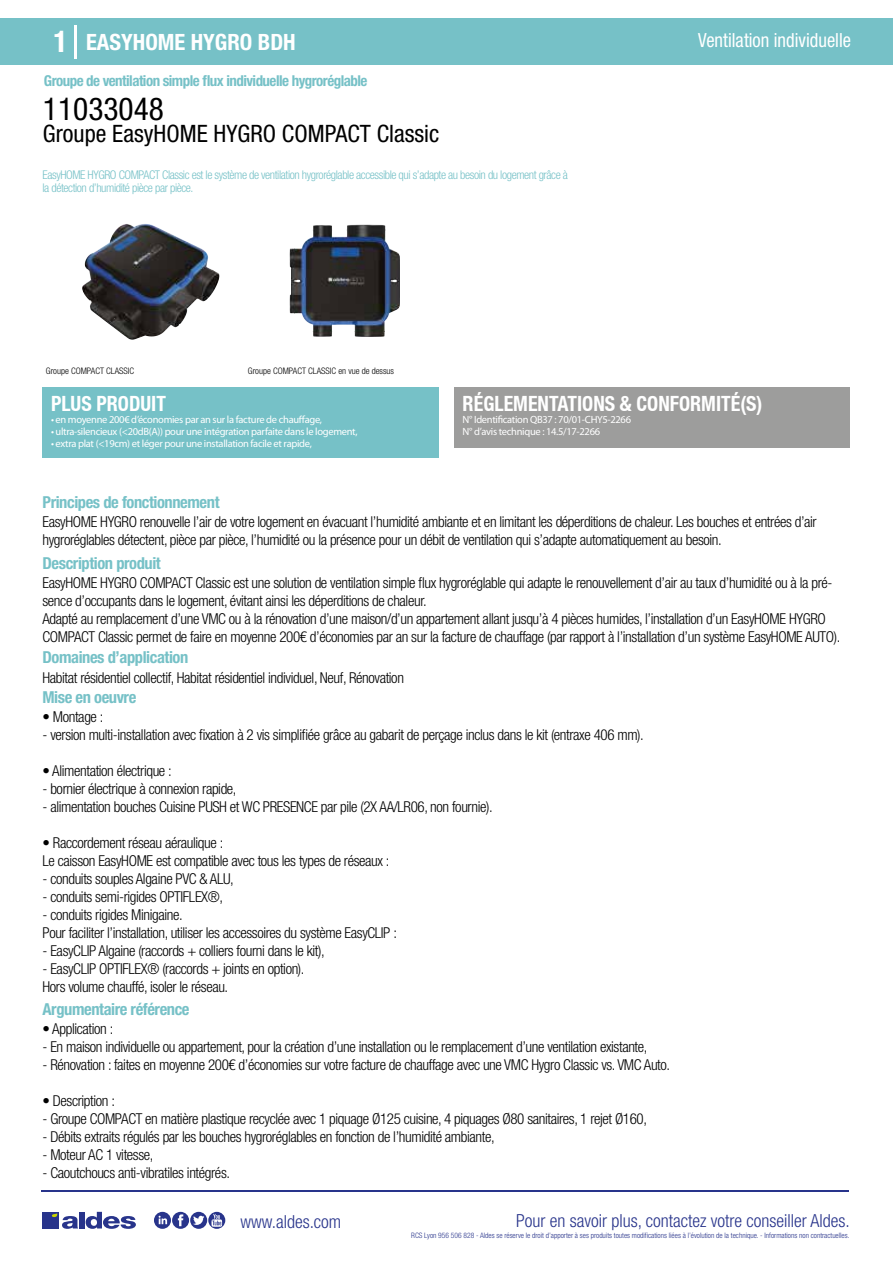
<style>
.page{position:relative;width:893px;height:1263px;background:#fff}
.page>*{position:absolute;margin:0;border:0;box-sizing:border-box;transform-origin:0 0}
.t1{font:condensed 31.5px "Helvetica Neue LT Std";color:#000}
.t2{font:condensed 24px "Helvetica Neue LT Std";color:#000}
.t3{font:700 condensed 22.5px "Helvetica Neue LT Std";color:#fff}
.t4{font:700 condensed 21px "Helvetica Neue";color:#fff;scale:.95 1}
.t5{font:condensed 19.5px "Helvetica Neue LT Std";color:#fff;scale:.95 1}
.t6{font:300 condensed 18px "Helvetica Neue";color:#28348b}
.t7{font:700 condensed 16.5px "Helvetica Neue LT Std";letter-spacing:-.025em;color:#76c1c7}
.t8{font:300 condensed 15px/18px "Helvetica Neue LT Std";letter-spacing:-.025em;color:#000}
.t9{font:700 condensed 15px "Helvetica Neue LT Std";letter-spacing:-.035em;color:#76c1c7}
.t10{font:300 condensed 12px/13.5px "Helvetica Neue LT Std";letter-spacing:-.035em;color:#76c1c7}
.t11{font:10.5px/12px "Myriad Pro";letter-spacing:-.03em;color:#fff}
.t12{font:300 condensed 9px "Helvetica Neue";color:#000}
.t13{font:300 condensed 7.5px "Helvetica Neue";color:#28348b}
.s1{font-size:30px}
</style>
<div class="page">
<div style="left:0;top:18px;width:893px;height:46px;background:#76c1c7"></div>
<div style="left:454px;top:387px;width:396px;height:61px;background:#9d9d9c"></div>
<div style="left:43px;top:387px;width:396px;height:70px;background:#76c1c7"></div>
<hr style="left:74px;top:25px;width:2px;height:33px;background:#fff">
<svg style="left:82px;top:224px;width:318px;height:116px"></svg>
<img style="left:120px;top:224px;width:25px;height:3px">
<img style="left:308px;top:224px;width:55px;height:15px">
<hr style="left:41px;top:1190px;width:808px;height:1px;background:#28348b">
<svg style="left:154px;top:1212px;width:71px;height:17px"></svg>
<div style="left:42px;top:1212px;width:17px;height:16px;background:#28348b"></div>
<div style="left:79px;top:1212px;width:5px;height:16px;background:#28348b"></div>
<svg style="left:86px;top:1212px;width:50px;height:17px"></svg>
<svg style="left:52px;top:1213px;width:26px;height:16px"></svg>
<h3 class="t3" style="left:54px;top:28px;width:244px"><span class="s1">1</span> EASYHOME HYGRO BDH</h3>
<h3 class="t5" style="left:698px;top:29px;width:162px">Ventilation individuelle</h3>
<p class="t9" style="left:44px;top:71px;width:325px">Groupe de ventilation simple flux individuelle hygroréglable</p>
<h1 class="t1" style="left:43px;top:91px;width:122px">11033048</h1>
<h2 class="t2" style="left:43px;top:120px;width:398px">Groupe EasyHOME HYGRO COMPACT Classic</h2>
<p class="t10" style="left:43px;top:167px;width:527px">EasyHOME HYGRO COMPACT Classic est le système de ventilation hygroréglable accessible qui s’adapte au besoin du logement grâce à la détection d’humidité pièce par pièce.</p>
<p class="t12" style="left:46px;top:365px;width:90px">Groupe COMPACT CLASSIC</p>
<p class="t12" style="left:248px;top:365px;width:148px">Groupe COMPACT CLASSIC en vue de dessus</p>
<h3 class="t4" style="left:51px;top:391px;width:122px">PLUS PRODUIT</h3>
<p class="t11" style="left:51px;top:413px;width:272px">• en moyenne 200€ d’économies par an sur la facture de chauffage,</p>
<p class="t11" style="left:51px;top:425px;width:308px">• ultra-silencieux (&lt;20dB(A)) pour une intégration parfaite dans le logement,</p>
<p class="t11" style="left:51px;top:437px;width:262px">• extra plat (&lt;19cm) et léger pour une installation facile et rapide,</p>
<p class="t7" style="left:43px;top:492px;width:179px">Principes de fonctionnement</p>
<h3 class="t4" style="left:463px;top:391px;width:317px">RÉGLEMENTATIONS &amp; CONFORMITÉ(S)</h3>
<p class="t11" style="left:463px;top:413px;width:170px">N° Identification QB37 : 70/01-CHY5-2266<br>N° d’avis technique : 14.5/17-2266</p>
<p class="t8" style="left:43px;top:513px;width:776px">EasyHOME HYGRO renouvelle l’air de votre logement en évacuant l’humidité ambiante et en limitant les déperditions de chaleur. Les bouches et entrées d’air hygroréglables détectent, pièce par pièce, l’humidité ou la présence pour un débit de ventilation qui s’adapte automatiquement au besoin.</p>
<p class="t8" style="left:43px;top:573px;width:799px">EasyHOME HYGRO COMPACT Classic est une solution de ventilation simple flux hygroréglable qui adapte le renouvellement d’air au taux d’humidité ou à la pré&shy;sence d’occupants dans le logement, évitant ainsi les déperditions de chaleur.<br>Adapté au remplacement d’une VMC ou à la rénovation d’une maison/d’un appartement allant jusqu’à 4 pièces humides, l’installation d’un EasyHOME HYGRO COMPACT Classic permet de faire en moyenne 200€ d’économies par an sur la facture de chauffage (par rapport à l’installation d’un système EasyHOME AUTO).</p>
<p class="t8" style="left:43px;top:668px;width:363px">Habitat résidentiel collectif, Habitat résidentiel individuel, Neuf, Rénovation</p>
<p class="t8" style="left:43px;top:708px;width:62px">• Montage :</p>
<p class="t8" style="left:43px;top:726px;width:603px">- version multi-installation avec fixation à 2 vis simplifiée grâce au gabarit de perçage inclus dans le kit (entraxe 406 mm).</p>
<p class="t8" style="left:43px;top:762px;width:131px">• Alimentation électrique :</p>
<p class="t8" style="left:43px;top:780px;width:196px">- bornier électrique à connexion rapide,</p>
<p class="t8" style="left:43px;top:798px;width:452px">- alimentation bouches Cuisine PUSH et WC PRESENCE par pile (2X AA/LR06, non fournie).</p>
<p class="t8" style="left:43px;top:834px;width:348px">• Raccordement réseau aéraulique :<br>Le caisson EasyHOME est compatible avec tous les types de réseaux :</p>
<p class="t8" style="left:43px;top:870px;width:193px">- conduits souples Algaine PVC &amp; ALU,</p>
<p class="t8" style="left:43px;top:888px;width:182px">- conduits semi-rigides OPTIFLEX®,</p>
<p class="t8" style="left:43px;top:906px;width:356px">- conduits rigides Minigaine.<br>Pour faciliter l’installation, utiliser les accessoires du système EasyCLIP :</p>
<p class="t8" style="left:43px;top:942px;width:284px">- EasyCLIP Algaine (raccords + colliers fourni dans le kit),</p>
<p class="t8" style="left:43px;top:960px;width:263px">- EasyCLIP OPTIFLEX® (raccords + joints en option).<br>Hors volume chauffé, isoler le réseau.</p>
<p class="t7" style="left:43px;top:553px;width:120px">Description produit</p>
<p class="t7" style="left:43px;top:647px;width:147px">Domaines d’application</p>
<p class="t7" style="left:43px;top:687px;width:95px">Mise en oeuvre</p>
<p class="t7" style="left:43px;top:999px;width:149px">Argumentaire référence</p>
<p class="t8" style="left:43px;top:1019px;width:72px">• Application :</p>
<p class="t8" style="left:43px;top:1037px;width:606px">- En maison individuelle ou appartement, pour la création d’une installation ou le remplacement d’une ventilation existante,</p>
<p class="t8" style="left:43px;top:1055px;width:629px">- Rénovation : faites en moyenne 200€ d’économies sur votre facture de chauffage avec une VMC Hygro Classic vs. VMC Auto.</p>
<p class="t8" style="left:43px;top:1091px;width:74px">• Description :</p>
<p class="t8" style="left:43px;top:1109px;width:606px">- Groupe COMPACT en matière plastique recyclée avec 1 piquage Ø125 cuisine, 4 piquages Ø80 sanitaires, 1 rejet Ø160,</p>
<p class="t8" style="left:43px;top:1127px;width:454px">- Débits extraits régulés par les bouches hygroréglables en fonction de l’humidité ambiante,</p>
<p class="t8" style="left:43px;top:1145px;width:112px">- Moteur AC 1 vitesse,</p>
<p class="t8" style="left:43px;top:1163px;width:189px">- Caoutchoucs anti-vibratiles intégrés.</p>
<p class="t6" style="left:240px;top:1211px;width:102px">www.aldes.com</p>
<p class="t6" style="left:516px;top:1211px;width:335px">Pour en savoir plus, contactez votre conseiller Aldes.</p>
<p class="t13" style="left:411px;top:1230px;width:440px">RCS Lyon 956 506 828 - Aldes se réserve le droit d’apporter à ses produits toutes modifications liées à l’évolution de la technique. - Informations non contractuelles.</p>
</div>
